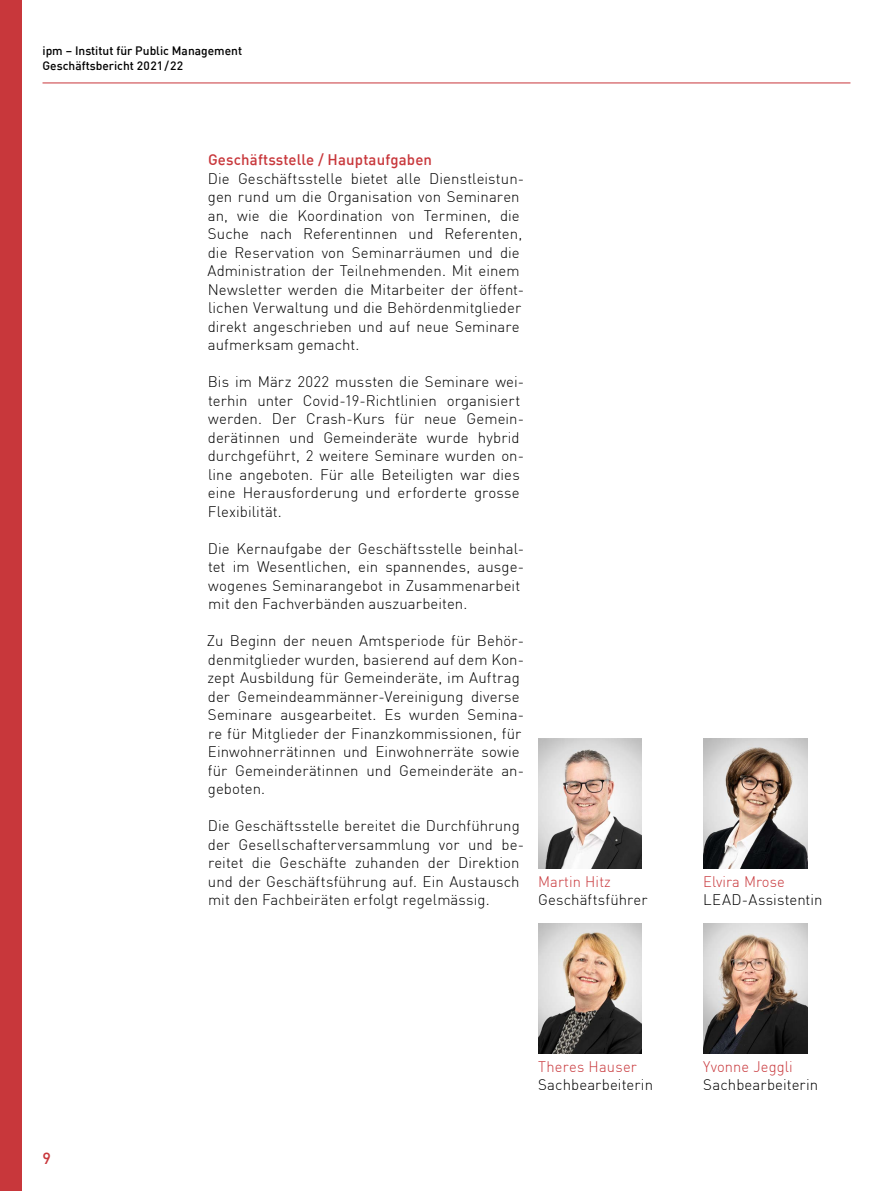
<style>
.page{position:relative;width:893px;height:1191px;background:#fff}
.page>*{position:absolute;margin:0;border:0;box-sizing:border-box;transform-origin:0 0}
.t1{font:500 15.9px "DIN";color:#c8373b}
.t2{font:300 15px/18.5px "DIN";letter-spacing:.005em;color:#000}
.t3{font:300 15px "DIN";letter-spacing:.01em;color:#c8373b}
.t4{font:500 15px "DIN";letter-spacing:.01em;color:#c8373b}
.t5{font:500 12px/15px "DIN";color:#000}
</style>
<div class="page">
<hr style="left:43px;top:83px;width:807px;height:1px;background:#c8373b">
<div style="left:0;top:0;width:21px;height:1191px;background:#c8373b"></div>
<img style="left:538px;top:738px;width:104px;height:130px">
<img style="left:538px;top:923px;width:104px;height:130px">
<img style="left:703px;top:738px;width:104px;height:130px">
<img style="left:703px;top:923px;width:104px;height:130px">
<p class="t5" style="left:43px;top:42px;width:201px">ipm – Institut für Public Management<br>Geschäftsbericht 2021/22</p>
<p class="t4" style="left:208px;top:150px;width:225px">Geschäftsstelle / Hauptaufgaben</p>
<p class="t2" style="left:207px;top:169px;width:318px">Die Geschäftsstelle bietet alle Dienstleistun&shy;gen rund um die Organisation von Seminaren an, wie die Koordination von Terminen, die Suche nach Referentinnen und Referenten, die Reservation von Seminarräumen und die Administration der Teilnehmenden. Mit einem Newsletter werden die Mitarbeiter der öffent&shy;lichen Verwaltung und die Behördenmitglieder direkt angeschrieben und auf neue Seminare aufmerksam gemacht.</p>
<p class="t2" style="left:208px;top:372px;width:318px">Bis im März 2022 mussten die Seminare wei&shy;terhin unter Covid-19-Richtlinien organisiert werden. Der Crash-Kurs für neue Gemein&shy;derätinnen und Gemeinderäte wurde hybrid durchgeführt, 2 weitere Seminare wurden on&shy;line angeboten. Für alle Beteiligten war dies eine Herausforderung und erforderte grosse Flexibilität.</p>
<p class="t2" style="left:208px;top:539px;width:318px">Die Kernaufgabe der Geschäftsstelle beinhal&shy;tet im Wesentlichen, ein spannendes, ausge&shy;wogenes Seminarangebot in Zusammenarbeit mit den Fachverbänden auszuarbeiten.</p>
<p class="t2" style="left:207px;top:631px;width:319px">Zu Beginn der neuen Amtsperiode für Behör&shy;denmitglieder wurden, basierend auf dem Kon&shy;zept Ausbildung für Gemeinderäte, im Auftrag der Gemeindeammänner-Vereinigung diverse Seminare ausgearbeitet. Es wurden Semina&shy;re für Mitglieder der Finanzkommissionen, für Einwohnerrätinnen und Einwohnerräte sowie für Gemeinderätinnen und Gemeinderäte an&shy;geboten.</p>
<p class="t2" style="left:208px;top:816px;width:318px">Die Geschäftsstelle bereitet die Durchführung der Gesellschafterversammlung vor und be&shy;reitet die Geschäfte zuhanden der Direktion und der Geschäftsführung auf. Ein Austausch mit den Fachbeiräten erfolgt regelmässig.</p>
<p class="t3" style="left:538px;top:872px;width:74px">Martin Hitz</p>
<p class="t2" style="left:538px;top:890px;width:111px">Geschäftsführer</p>
<p class="t3" style="left:703px;top:872px;width:83px">Elvira Mrose</p>
<p class="t2" style="left:703px;top:890px;width:121px">LEAD-Assistentin</p>
<p class="t1" style="left:43px;top:1148px;width:10px">9</p>
<p class="t3" style="left:538px;top:1057px;width:100px">Theres Hauser</p>
<p class="t2" style="left:538px;top:1075px;width:116px">Sachbearbeiterin</p>
<p class="t3" style="left:703px;top:1057px;width:91px">Yvonne Jeggli</p>
<p class="t2" style="left:703px;top:1075px;width:116px">Sachbearbeiterin</p>
</div>
